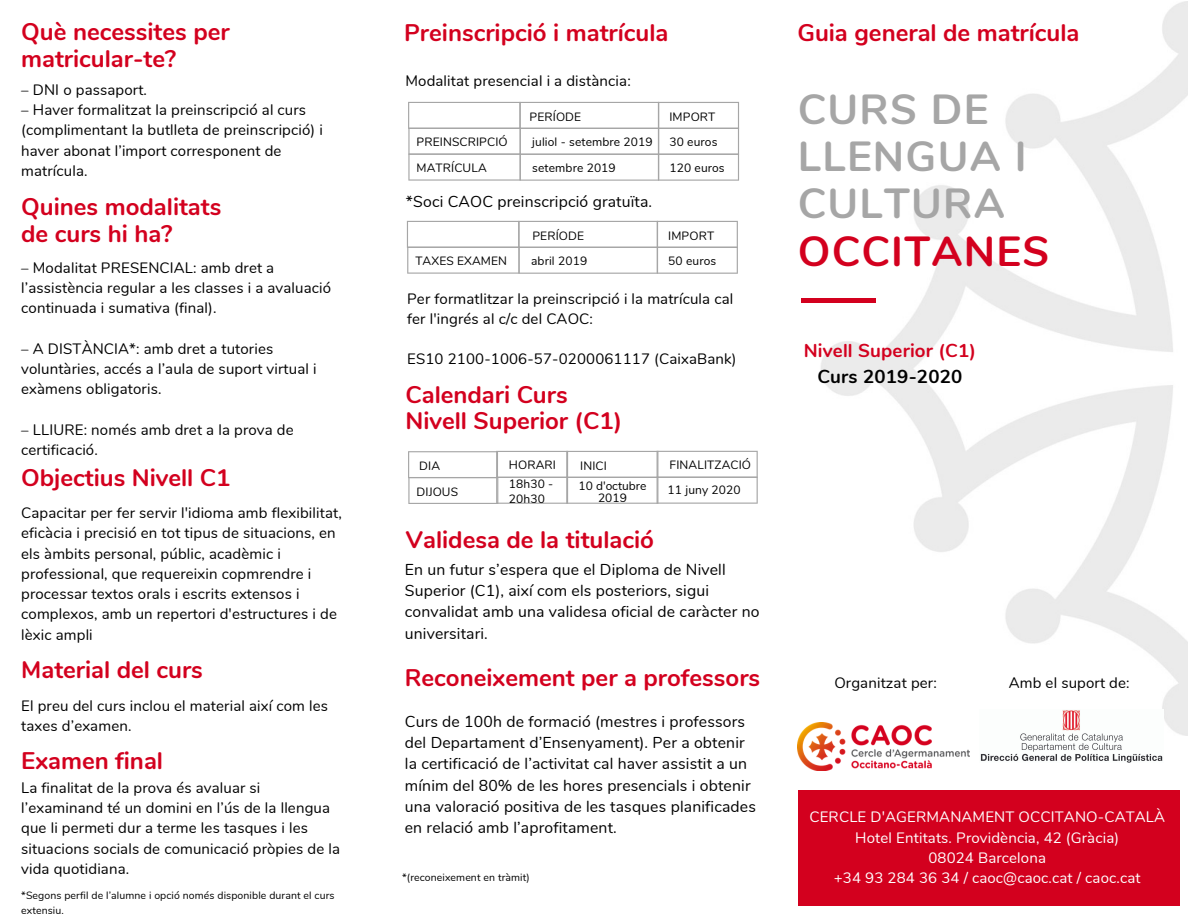
<style>
.page{position:relative;width:1188px;height:918px;background:#fff}
.page>*{position:absolute;margin:0;border:0;box-sizing:border-box;transform-origin:0 0}
.t1{font:700 42px/47.2px "Nunito";letter-spacing:.03em;color:#a6a6a6}
.t2{font:700 42px "Nunito";letter-spacing:.03em;color:#d3001e}
.t3{font:700 24px/27px "Nunito";color:#d3001e}
.t4{font:700 18.75px "Nunito";letter-spacing:.01em;color:#d3001e}
.t5{font:700 18.75px "Nunito";letter-spacing:.01em;color:#000}
.t6{font:15.75px/21.3px "Nunito";letter-spacing:.01em;color:#000}
.t7{font:15px/20.2px "Nunito";letter-spacing:.01em;color:#000}
.t8{font:15px/20.2px "Nunito";letter-spacing:.01em;color:#fff;text-align:center}
.t9{font:12px/15.8px "Nunito";letter-spacing:.01em;color:#000}
.t10{font:10.5px/14.7px "Nunito";letter-spacing:.01em;color:#000}
</style>
<div class="page">
<img style="left:757px;top:1px;width:431px;height:735px">
<img style="left:980px;top:709px;width:183px;height:53px">
<img style="left:798px;top:723px;width:172px;height:47px">
<div style="left:798px;top:790px;width:381px;height:116px;background:#d3001e"></div>
<div style="left:802px;top:298px;width:74px;height:5px;background:#d3001e"></div>
<svg style="left:408px;top:102px;width:331px;height:79px"></svg>
<svg style="left:407px;top:221px;width:331px;height:53px"></svg>
<svg style="left:408px;top:451px;width:350px;height:53px"></svg>
<h2 class="t3" style="left:21px;top:18px;width:210px">Què necessites per matricular-te?</h2>
<p class="t7" style="left:21px;top:80px;width:127px">– DNI o passaport.</p>
<p class="t7" style="left:21px;top:100px;width:303px">– Haver formalitzat la preinscripció al curs (complimentant la butlleta de preinscripció) i haver abonat l’import corresponent de matrícula.</p>
<h2 class="t3" style="left:21px;top:194px;width:202px">Quines modalitats de curs hi ha?</h2>
<p class="t7" style="left:21px;top:258px;width:311px">– Modalitat PRESENCIAL: amb dret a l’assistència regular a les classes i a avaluació continuada i sumativa (final).</p>
<p class="t7" style="left:21px;top:339px;width:297px">– A DISTÀNCIA*: amb dret a tutories voluntàries, accés a l’aula de suport virtual i exàmens obligatoris.</p>
<p class="t7" style="left:21px;top:420px;width:274px">– LLIURE: només amb dret a la prova de certificació.</p>
<h2 class="t3" style="left:21px;top:464px;width:211px">Objectius Nivell C1</h2>
<p class="t7" style="left:21px;top:503px;width:322px">Capacitar per fer servir l'idioma amb flexibilitat, eficàcia i precisió en tot tipus de situacions, en els àmbits personal, públic, acadèmic i professional, que requereixin copmrendre i processar textos orals i escrits extensos i complexos, amb un repertori d'estructures i de lèxic ampli</p>
<h2 class="t3" style="left:21px;top:656px;width:183px">Material del curs</h2>
<p class="t7" style="left:21px;top:696px;width:308px">El preu del curs inclou el material així com les taxes d’examen.</p>
<h2 class="t3" style="left:21px;top:747px;width:143px">Examen final</h2>
<p class="t7" style="left:21px;top:778px;width:320px">La finalitat de la prova és avaluar si l’examinand té un domini en l’ús de la llengua que li permeti dur a terme les tasques i les situacions socials de comunicació pròpies de la vida quotidiana.</p>
<p class="t10" style="left:21px;top:888px;width:315px">*Segons perfil de l’alumne i opció només disponible durant el curs extensiu.</p>
<h2 class="t3" style="left:404px;top:19px;width:266px">Preinscripció i matrícula</h2>
<p class="t7" style="left:405px;top:71px;width:227px">Modalitat presencial i a distància:</p>
<p class="t9" style="left:530px;top:109px;width:53px">PERÍODE</p>
<p class="t9" style="left:669px;top:109px;width:48px">IMPORT</p>
<p class="t9" style="left:417px;top:135px;width:93px">PREINSCRIPCIÓ</p>
<p class="t9" style="left:532px;top:135px;width:122px">juliol - setembre 2019</p>
<p class="t9" style="left:669px;top:135px;width:50px">30 euros</p>
<p class="t9" style="left:417px;top:161px;width:72px">MATRÍCULA</p>
<p class="t9" style="left:532px;top:161px;width:85px">setembre 2019</p>
<p class="t9" style="left:669px;top:161px;width:57px">120 euros</p>
<p class="t6" style="left:406px;top:191px;width:248px">*Soci CAOC preinscripció gratuïta.</p>
<p class="t9" style="left:532px;top:228px;width:53px">PERÍODE</p>
<p class="t9" style="left:668px;top:228px;width:48px">IMPORT</p>
<p class="t9" style="left:415px;top:254px;width:93px">TAXES EXAMEN</p>
<p class="t9" style="left:531px;top:254px;width:58px">abril 2019</p>
<p class="t9" style="left:668px;top:254px;width:50px">50 euros</p>
<p class="t7" style="left:407px;top:289px;width:328px">Per formatlitzar la preinscripció i la matrícula cal fer l'ingrés al c/c del CAOC:</p>
<p class="t7" style="left:407px;top:349px;width:331px">ES10 2100-1006-57-0200061117 (CaixaBank)</p>
<h2 class="t3" style="left:405px;top:383px;width:218px;line-height:25.8px">Calendari Curs<br>Nivell Superior (C1)</h2>
<p class="t9" style="left:509px;top:457px;width:49px">HORARI</p>
<p class="t9" style="left:419px;top:458px;width:22px">DIA</p>
<p class="t9" style="left:579px;top:455px;width:69px;line-height:20.2px">INICI<br>10 d'octubre</p>
<p class="t9" style="left:598px;top:490px;width:30px">2019</p>
<p class="t9" style="left:417px;top:484px;width:43px">DIJOUS</p>
<p class="t9" style="left:509px;top:476px;width:46px">18h30 -<br>20h30</p>
<p class="t9" style="left:668px;top:453px;width:85px;line-height:24.5px">FINALITZACIÓ<br>11 juny 2020</p>
<h2 class="t3" style="left:406px;top:526px;width:250px">Validesa de la titulació</h2>
<p class="t6" style="left:405px;top:559px;width:356px">En un futur s’espera que el Diploma de Nivell Superior (C1), així com els posteriors, sigui convalidat amb una validesa oficial de caràcter no universitari.</p>
<h2 class="t3" style="left:405px;top:665px;width:357px">Reconeixement per a professors</h2>
<p class="t6" style="left:405px;top:711px;width:353px">Curs de 100h de formació (mestres i professors del Departament d’Ensenyament). Per a obtenir la certificació de l’activitat cal haver assistit a un mínim del 80% de les hores presencials i obtenir una valoració positiva de les tasques planificades en relació amb l’aprofitament.</p>
<p class="t10" style="left:402px;top:870px;width:129px">*(reconeixement en tràmit)</p>
<h2 class="t3" style="left:797px;top:19px;width:284px">Guia general de matrícula</h2>
<h1 class="t1" style="left:798px;top:86px;width:230px">CURS DE<br>LLENGUA I<br>CULTURA</h1>
<h1 class="t2" style="left:798px;top:223px;width:253px">OCCITANES</h1>
<p class="t4" style="left:804px;top:338px;width:174px">Nivell Superior (C1)</p>
<p class="t5" style="left:817px;top:364px;width:146px">Curs 2019-2020</p>
<p class="t7" style="left:834px;top:673px;width:104px">Organitzat per:</p>
<p class="t7" style="left:1009px;top:673px;width:122px">Amb el suport de:</p>
<p class="t8" style="left:809px;top:807px;width:357px">CERCLE D'AGERMANAMENT OCCITANO-CATALÀ Hotel Entitats. Providència, 42 (Gràcia)<br>08024 Barcelona<br>+34 93 284 36 34 / caoc@caoc.cat / caoc.cat</p>
</div>
